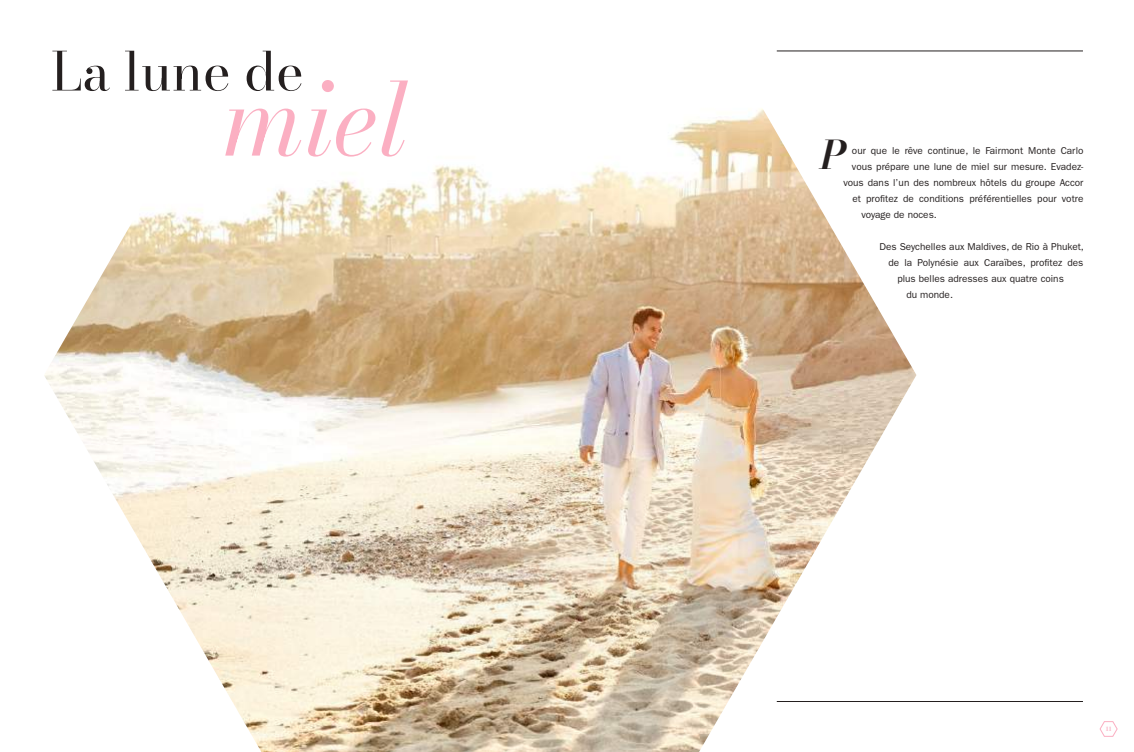
<style>
.page{position:relative;width:1134px;height:752px;background:#fff}
.page>*{position:absolute;margin:0;border:0;box-sizing:border-box;transform-origin:0 0}
.t1{font:italic 100px "Bodoni Moda 18 pt";color:#fbafc2}
.t2{font:53px "Bodoni Moda 18 pt";color:#241f1f}
.t3{font:italic 600 39.2px "Bodoni Moda 18 pt";color:#241f1f}
.t4{font:10px "ITC Franklin Gothic Std";color:#241f1f}
.t5{font:7px "Modern";color:#fbafc2}
</style>
<div class="page">
<svg style="left:1100px;top:721px;width:17px;height:15px"></svg>
<img style="left:44px;top:108px;width:872px;height:643px">
<hr style="left:777px;top:51px;width:306px;height:1px;background:#241f1f">
<hr style="left:777px;top:701px;width:306px;height:1px;background:#241f1f">
<h2 class="t2" style="left:51px;top:35px;width:254px">La lune de</h2>
<h1 class="t1" style="left:223px;top:51px;width:187px">miel</h1>
<h3 class="t3" style="left:820px;top:128px;width:27px">P</h3>
<p class="t4" style="left:852px;top:145px;width:233px">our que le rêve continue, le Fairmont Monte Carlo</p>
<p class="t4" style="left:852px;top:161px;width:233px">vous prépare une lune de miel sur mesure. Evadez-</p>
<p class="t4" style="left:843px;top:177px;width:241px">vous dans l’un des nombreux hôtels du groupe Accor</p>
<p class="t4" style="left:852px;top:193px;width:233px">et profitez de conditions préférentielles pour votre</p>
<p class="t4" style="left:861px;top:209px;width:77px">voyage de noces.</p>
<p class="t4" style="left:879px;top:241px;width:206px">Des Seychelles aux Maldives, de Rio à Phuket,</p>
<p class="t4" style="left:888px;top:257px;width:196px">de la Polynésie aux Caraïbes, profitez des</p>
<p class="t4" style="left:897px;top:273px;width:168px">plus belles adresses aux quatre coins</p>
<p class="t4" style="left:906px;top:289px;width:48px">du monde.</p>
<p class="t5" style="left:1105px;top:724px;width:8px">11</p>
</div>
